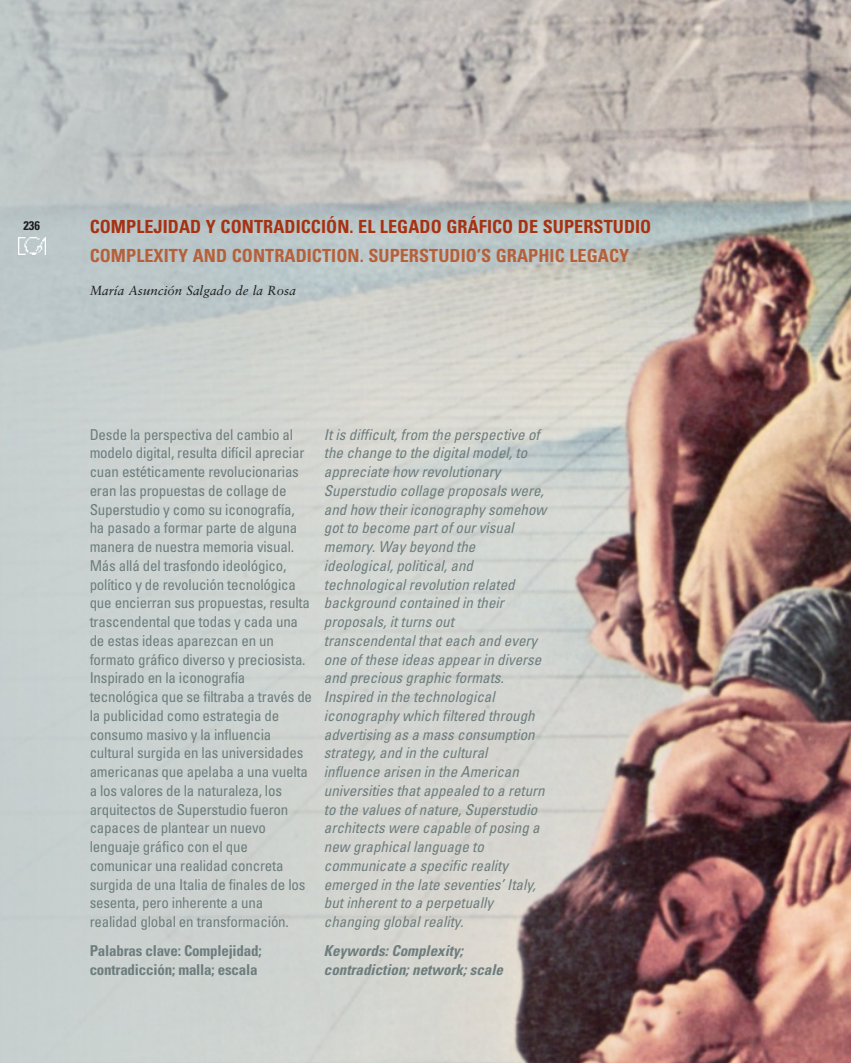
<style>
.page{position:relative;width:851px;height:1063px;background:#fff}
.page>*{position:absolute;margin:0;border:0;box-sizing:border-box;transform-origin:0 0}
.t1{font:700 condensed 18.12px/28.9px "Univers";letter-spacing:.005em;color:#a63212}
.t2{font:condensed 15px/18.8px "Univers";letter-spacing:-.015em;color:#6d7d7d}
.t3{font:italic condensed 15px/18.8px "Univers";color:#6d7d7d}
.t4{font:700 condensed 15px/18.5px "Univers";letter-spacing:-.015em;color:#6d7d7d}
.t5{font:italic 700 condensed 15px/18.5px "Univers";color:#6d7d7d}
.t6{font:italic 13.12px "Sabon";letter-spacing:.005em;color:#1c1c1c}
.t7{font:700 condensed 12.5px "Univers";color:#1c1c1c}
.s1{color:#b6603a}
</style>
<div class="page">
<img style="left:0;top:0;width:850px;height:1063px">
<img style="left:18px;top:237px;width:28px;height:18px">
<p class="t7" style="left:23px;top:220px;width:18px">236</p>
<p class="t1" style="left:90px;top:214px;width:563px">COMPLEJIDAD Y CONTRADICCIÓN. EL LEGADO GRÁFICO DE SUPERSTUDIO<br><span class="s1">COMPLEXITY AND CONTRADICTION. SUPERSTUDIO’S GRAPHIC LEGACY</span></p>
<p class="t6" style="left:90px;top:285px;width:208px">María Asunción Salgado de la Rosa</p>
<p class="t2" style="left:90px;top:426px;width:224px">Desde la perspectiva del cambio al modelo digital, resulta difícil apreciar cuan estéticamente revolucionarias eran las propuestas de collage de Superstudio y como su iconografía, ha pasado a formar parte de alguna manera de nuestra memoria visual.<br>Más allá del trasfondo ideológico, político y de revolución tecnológica que encierran sus propuestas, resulta trascendental que todas y cada una de estas ideas aparezcan en un formato gráfico diverso y preciosista.<br>Inspirado en la iconografía tecnológica que se filtraba a través de la publicidad como estrategia de consumo masivo y la influencia cultural surgida en las universidades americanas que apelaba a una vuelta a los valores de la naturaleza, los arquitectos de Superstudio fueron capaces de plantear un nuevo lenguaje gráfico con el que comunicar una realidad concreta surgida de una Italia de finales de los sesenta, pero inherente a una realidad global en transformación.</p>
<p class="t4" style="left:90px;top:943px;width:174px">Palabras clave: Complejidad; contradicción; malla; escala</p>
<p class="t3" style="left:324px;top:426px;width:227px">Itis difficult,from the perspective of the change to the digitalmodel,to appreciate how revolutionary<br>Superstudio collage proposals were, and how theiriconography somehow gotto become partofourvisual memory.Way beyond the ideological,political,and technologicalrevolution related background contained in their proposals,itturns out transcendentalthateach and every one ofthese ideas appearin diverse and precious graphic formats.<br>Inspired in the technological iconography which filtered through advertising as a mass consumption strategy,and in the cultural influence arisen in the American universities thatappealed to a return to the values ofnature,Superstudio architects were capable ofposing a new graphicallanguage to communicate a specific reality emerged in the late seventies’Italy, butinherentto a perpetually changing globalreality.</p>
<p class="t5" style="left:324px;top:943px;width:184px">Keywords:Complexity; contradiction;network;scale</p>
</div>
